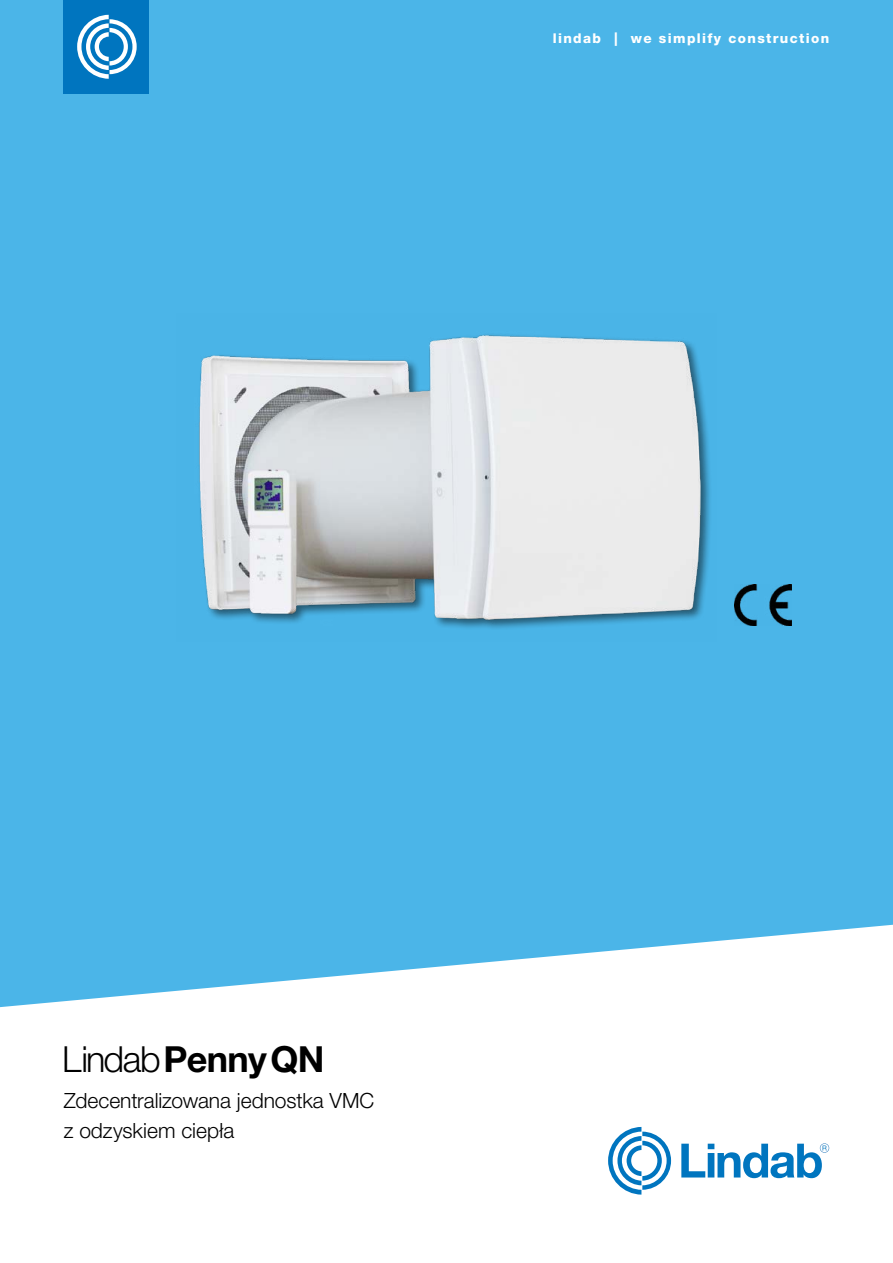
<style>
.page{position:relative;width:893px;height:1263px;background:#fff}
.page>*{position:absolute;margin:0;border:0;box-sizing:border-box;transform-origin:0 0}
.t1{font:700 36px "Helvetica Neue LT Pro";letter-spacing:-.02em;color:#000}
.t2{font:300 21px/30px "Helvetica Neue LT Pro";color:#000}
.t3{font:800 13.5px "Helvetica Neue LT Pro";letter-spacing:.1em;color:#fff}
.s1{font-weight:300}
</style>
<div class="page">
<div style="left:0;top:0;width:893px;height:925px;background:#4bb5e8"></div>
<svg style="left:0;top:925px;width:890px;height:270px"></svg>
<div style="left:64px;top:0;width:85px;height:94px;background:#0075bf"></div>
<svg style="left:77px;top:15px;width:60px;height:64px"></svg>
<img style="left:176px;top:313px;width:541px;height:328px">
<img style="left:735px;top:585px;width:57px;height:40px">
<svg style="left:681px;top:1143px;width:148px;height:35px"></svg>
<svg style="left:608px;top:1127px;width:63px;height:67px"></svg>
<p class="t3" style="left:553px;top:30px;width:278px">lindab | we simplify construction</p>
<h1 class="t1" style="left:62px;top:1036px;width:264px"><span class="s1">Lindab</span>PennyQN</h1>
<p class="t2" style="left:64px;top:1085px;width:312px">Zdecentralizowana jednostka VMC z odzyskiem ciepła</p>
</div>
